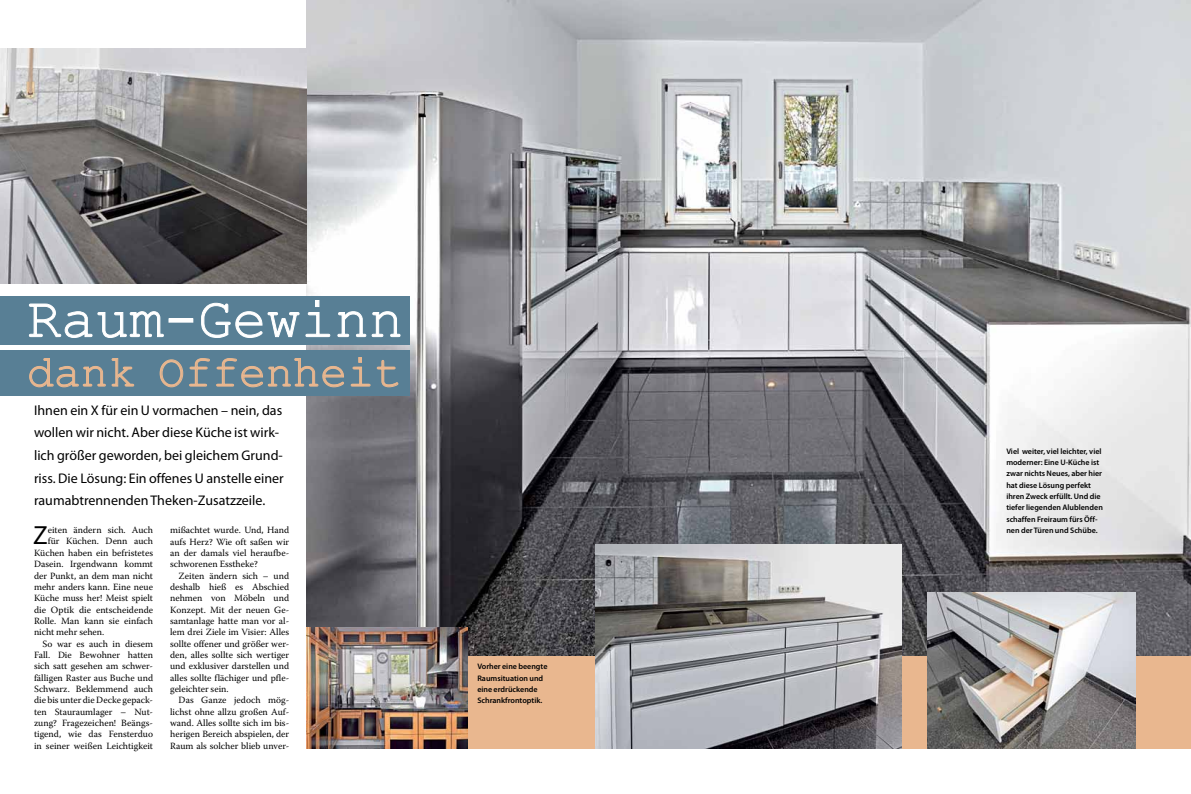
<style>
.page{position:relative;width:1191px;height:794px;background:#fff}
.page>*{position:absolute;margin:0;border:0;box-sizing:border-box;transform-origin:0 0}
.t1{font:57px "Courier New";color:#fff}
.t2{font:45px "Courier New";color:#e9b78f}
.t3{font:26.3px "Myriad Pro";color:#000}
.t4{font:14px/22.7px "Myriad Pro";color:#000}
.t5{font:9.5px/11.3px "Warnock Pro";color:#000;text-align:justify}
.t6{font:600 8px/11.3px "Myriad Pro";color:#000}
</style>
<div class="page">
<div style="left:306px;top:51px;width:885px;height:697px;background:#e9b78f"></div>
<img style="left:306px;top:0;width:885px;height:655px">
<img style="left:0;top:49px;width:306px;height:234px">
<img style="left:595px;top:544px;width:306px;height:204px">
<img style="left:927px;top:593px;width:208px;height:155px">
<div style="left:0;top:296px;width:410px;height:48px;background:#587f95"></div>
<div style="left:0;top:350px;width:410px;height:46px;background:#587f95"></div>
<img style="left:306px;top:627px;width:161px;height:121px">
<svg style="left:29px;top:358px;width:106px;height:30px"></svg>
<svg style="left:159px;top:357px;width:240px;height:31px"></svg>
<svg style="left:28px;top:303px;width:136px;height:35px"></svg>
<div style="left:168px;top:318px;width:25px;height:5px;border:1px solid #fff"></div>
<svg style="left:201px;top:300px;width:200px;height:38px"></svg>
<h1 class="t1" style="left:27px;top:283px;width:378px">Raum-Gewinn</h1>
<h2 class="t2" style="left:27px;top:344px;width:375px">dank Offenheit</h2>
<h3 class="t4" style="left:34px;top:399px;width:251px">Ihnen ein X für ein U vormachen – nein, das wollen wir nicht. Aber diese Küche ist wirk&shy;lich größer geworden, bei gleichem Grund&shy;riss. Die Lösung: Ein offenes U anstelle einer raumabtrennenden Theken-Zusatzzeile.</h3>
<h3 class="t3" style="left:33px;top:521px;width:16px">Z</h3>
<p class="t5" style="left:48px;top:524px;width:107px">eiten ändern sich. Auch</p>
<p class="t5" style="left:170px;top:524px;width:121px">mißachtet wurde. Und, Hand aufs Herz? Wie oft saßen wir an der damals viel heraufbe&shy;schworenen Esstheke?</p>
<p class="t5" style="left:170px;top:569px;width:121px;text-indent:9px">Zeiten ändern sich – und deshalb hieß es Abschied nehmen von Möbeln und Konzept. Mit der neuen Ge&shy;samtanlage hatte man vor al&shy;lem drei Ziele im Visier: Alles sollte offener und größer wer&shy;den, alles sollte sich wertiger und exklusiver darstellen und alles sollte flächiger und pfle&shy;geleichter sein.</p>
<p class="t5" style="left:170px;top:694px;width:121px;text-indent:9px">Das Ganze jedoch mög&shy;lichst ohne allzu großen Auf&shy;wand. Alles sollte sich im bis&shy;herigen Bereich abspielen, der Raum als solcher blieb unver-</p>
<p class="t5" style="left:48px;top:535px;width:107px">für Küchen. Denn auch</p>
<p class="t5" style="left:34px;top:547px;width:121px">Küchen haben ein befristetes</p>
<p class="t5" style="left:34px;top:558px;width:121px">Dasein. Irgendwann kommt</p>
<p class="t5" style="left:34px;top:569px;width:121px">der Punkt, an dem man nicht</p>
<p class="t5" style="left:34px;top:581px;width:121px">mehr anders kann. Eine neue</p>
<p class="t5" style="left:34px;top:592px;width:121px">Küche muss her! Meist spielt</p>
<p class="t5" style="left:34px;top:603px;width:121px">die Optik die entscheidende</p>
<p class="t5" style="left:34px;top:615px;width:121px">Rolle. Man kann sie einfach</p>
<p class="t5" style="left:34px;top:626px;width:72px">nicht mehr sehen.</p>
<p class="t5" style="left:43px;top:637px;width:112px">So war es auch in diesem</p>
<p class="t5" style="left:34px;top:649px;width:121px">Fall. Die Bewohner hatten</p>
<p class="t5" style="left:34px;top:660px;width:121px">sich satt gesehen am schwer-</p>
<p class="t5" style="left:34px;top:671px;width:121px">fälligen Raster aus Buche und</p>
<p class="t5" style="left:34px;top:683px;width:121px">Schwarz. Beklemmend auch</p>
<p class="t5" style="left:34px;top:694px;width:121px">die bis unter die Decke gepack-</p>
<p class="t5" style="left:34px;top:705px;width:121px">ten Stauraumlager – Nut-</p>
<p class="t5" style="left:34px;top:717px;width:121px">zung? Fragezeichen! Beängs-</p>
<p class="t5" style="left:34px;top:728px;width:121px">tigend, wie das Fensterduo</p>
<p class="t5" style="left:34px;top:740px;width:121px">in seiner weißen Leichtigkeit</p>
<p class="t6" style="left:477px;top:661px;width:72px">Vorher eine beengte<br>Raumsituation und eine erdrückende<br>Schrankfrontoptik.</p>
<p class="t6" style="left:1006px;top:445px;width:98px">Viel weiter, viel leichter, viel moderner: Eine U-Küche ist zwar nichts Neues, aber hier hat diese Lösung perfekt ihren Zweck erfüllt. Und die tiefer liegenden Alublenden schaffen Freiraum fürs Öff&shy;nen der Türen und Schübe.</p>
</div>
